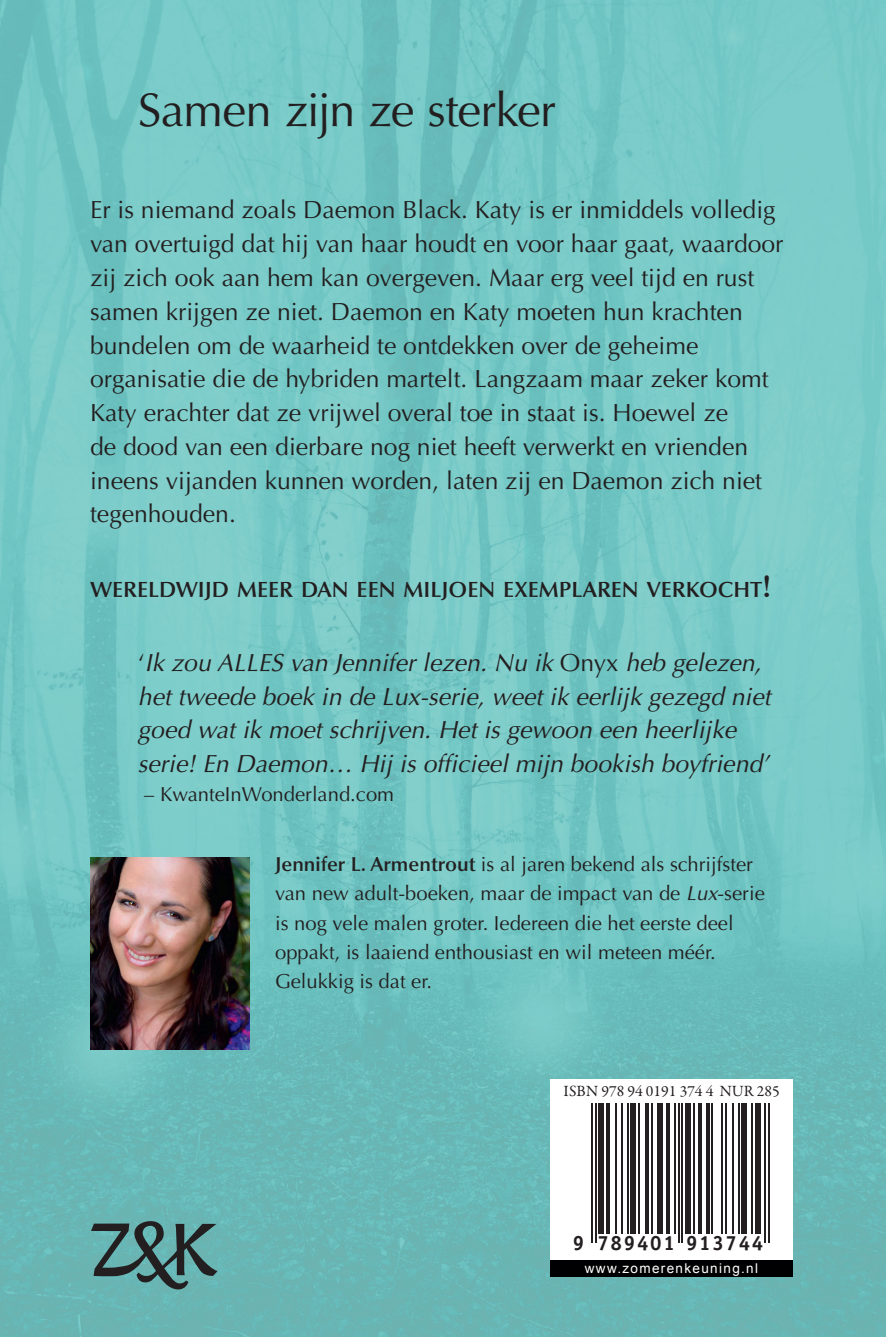
<style>
.page{position:relative;width:886px;height:1337px;background:#fff}
.page>*{position:absolute;margin:0;border:0;box-sizing:border-box;transform-origin:0 0}
.t1{font:47.25px "Optima";letter-spacing:-.02em;color:#231f20}
.t2{font:24.75px/33.8px "Optima";color:#231f20}
.t3{font:italic 24.75px/33.8px "Optima";color:#231f20}
.t4{font:600 22.05px "Optima";color:#231f20}
.t5{font:700 20.7px "Officina Serif";letter-spacing:.085em;color:#231f20}
.t6{font:20.25px/29.2px "Optima";color:#231f20}
.t7{font:15.75px "Garamond Premr Pro";color:#231f20}
.t8{font:13.5px "Arial";letter-spacing:.1em;color:#fff}
.s1{font-size:31.5px}
.s2{font-style:normal}
.s3{font-weight:600}
.s4{font-style:italic}
</style>
<div class="page">
<img style="left:0;top:0;width:886px;height:1337px">
<img style="left:90px;top:858px;width:160px;height:191px">
<div style="left:550px;top:1079px;width:243px;height:181px;background:#fff"></div>
<div style="left:550px;top:1260px;width:243px;height:16px;background:#000002"></div>
<svg style="left:91px;top:1221px;width:126px;height:68px;background:#508181"></svg>
<hr style="left:591px;top:1103px;width:2px;height:140px;background:#231f20">
<hr style="left:595px;top:1103px;width:1px;height:140px;background:#231f20">
<div style="left:598px;top:1103px;width:6px;height:131px;background:#231f20"></div>
<hr style="left:606px;top:1103px;width:4px;height:131px;background:#231f20">
<hr style="left:615px;top:1103px;width:2px;height:131px;background:#231f20">
<hr style="left:621px;top:1103px;width:2px;height:131px;background:#231f20">
<hr style="left:627px;top:1103px;width:1px;height:131px;background:#231f20">
<div style="left:630px;top:1103px;width:6px;height:131px;background:#231f20"></div>
<hr style="left:638px;top:1103px;width:2px;height:131px;background:#231f20">
<hr style="left:645px;top:1103px;width:4px;height:131px;background:#231f20">
<hr style="left:651px;top:1103px;width:2px;height:131px;background:#231f20">
<div style="left:657px;top:1103px;width:5px;height:131px;background:#231f20"></div>
<hr style="left:666px;top:1103px;width:4px;height:131px;background:#231f20">
<hr style="left:674px;top:1103px;width:2px;height:131px;background:#231f20">
<hr style="left:677px;top:1103px;width:2px;height:140px;background:#231f20">
<hr style="left:681px;top:1103px;width:2px;height:140px;background:#231f20">
<div style="left:685px;top:1103px;width:6px;height:131px;background:#231f20"></div>
<hr style="left:693px;top:1103px;width:1px;height:131px;background:#231f20">
<hr style="left:698px;top:1103px;width:4px;height:131px;background:#231f20">
<hr style="left:706px;top:1103px;width:4px;height:131px;background:#231f20">
<hr style="left:711px;top:1103px;width:2px;height:131px;background:#231f20">
<hr style="left:721px;top:1103px;width:2px;height:131px;background:#231f20">
<hr style="left:725px;top:1103px;width:1px;height:131px;background:#231f20">
<hr style="left:732px;top:1103px;width:2px;height:131px;background:#231f20">
<hr style="left:738px;top:1103px;width:2px;height:131px;background:#231f20">
<div style="left:742px;top:1103px;width:5px;height:131px;background:#231f20"></div>
<hr style="left:751px;top:1103px;width:2px;height:131px;background:#231f20">
<div style="left:755px;top:1103px;width:5px;height:131px;background:#231f20"></div>
<hr style="left:764px;top:1103px;width:2px;height:140px;background:#231f20">
<hr style="left:768px;top:1103px;width:2px;height:140px;background:#231f20">
<h1 class="t1" style="left:138px;top:83px;width:419px">Samen zijn ze sterker</h1>
<p class="t2" style="left:90px;top:193px;width:695px">Er is niemand zoals Daemon Black. Katy is er inmiddels volledig van overtuigd dat hij van haar houdt en voor haar gaat, waardoor zij zich ook aan hem kan overgeven. Maar erg veel tijd en rust samen krijgen ze niet. Daemon en Katy moeten hun krachten bundelen om de waarheid te ontdekken over de geheime organisatie die de hybriden martelt. Langzaam maar zeker komt Katy erachter dat ze vrijwel overal toe in staat is. Hoewel ze<br>de dood van een dierbare nog niet heeft verwerkt en vrienden ineens vijanden kunnen worden, laten zij en Daemon zich niet tegenhouden.</p>
<p class="t4" style="left:90px;top:576px;width:682px">WERELDWIJD MEER DAN EEN MILJOEN EXEMPLAREN VERKOCHT<span class="s1">!</span></p>
<p class="t3" style="left:138px;top:646px;width:634px"><span class="s2">‘</span>Ik zou ALLES van Jennifer lezen. Nu ik <span class="s2">Onyx</span> heb gelezen, het tweede boek in de Lux-serie, weet ik eerlijk gezegd niet goed wat ik moet schrijven. Het is gewoon een heerlijke serie! En Daemon… Hij is officieel mijn bookish boyfriend’</p>
<p class="t6" style="left:144px;top:780px;width:251px">– KwanteInWonderland.com</p>
<p class="t6" style="left:275px;top:850px;width:491px"><span class="s3">Jennifer L. Armentrout</span> is al jaren bekend als schrijfster van new adult-boeken, maar de impact van de <span class="s4">Lux</span>-serie is nog vele malen groter. Iedereen die het eerste deel oppakt, is laaiend enthousiast en wil meteen méér.<br>Gelukkig is dat er.</p>
<p class="t7" style="left:563px;top:1081px;width:218px">ISBN 978 94 0191 374 4 NUR 285</p>
<p class="t5" style="left:573px;top:1230px;width:192px">9 789401 913744</p>
<p class="t8" style="left:585px;top:1259px;width:175px">www.zomerenkeuning.nl</p>
</div>
